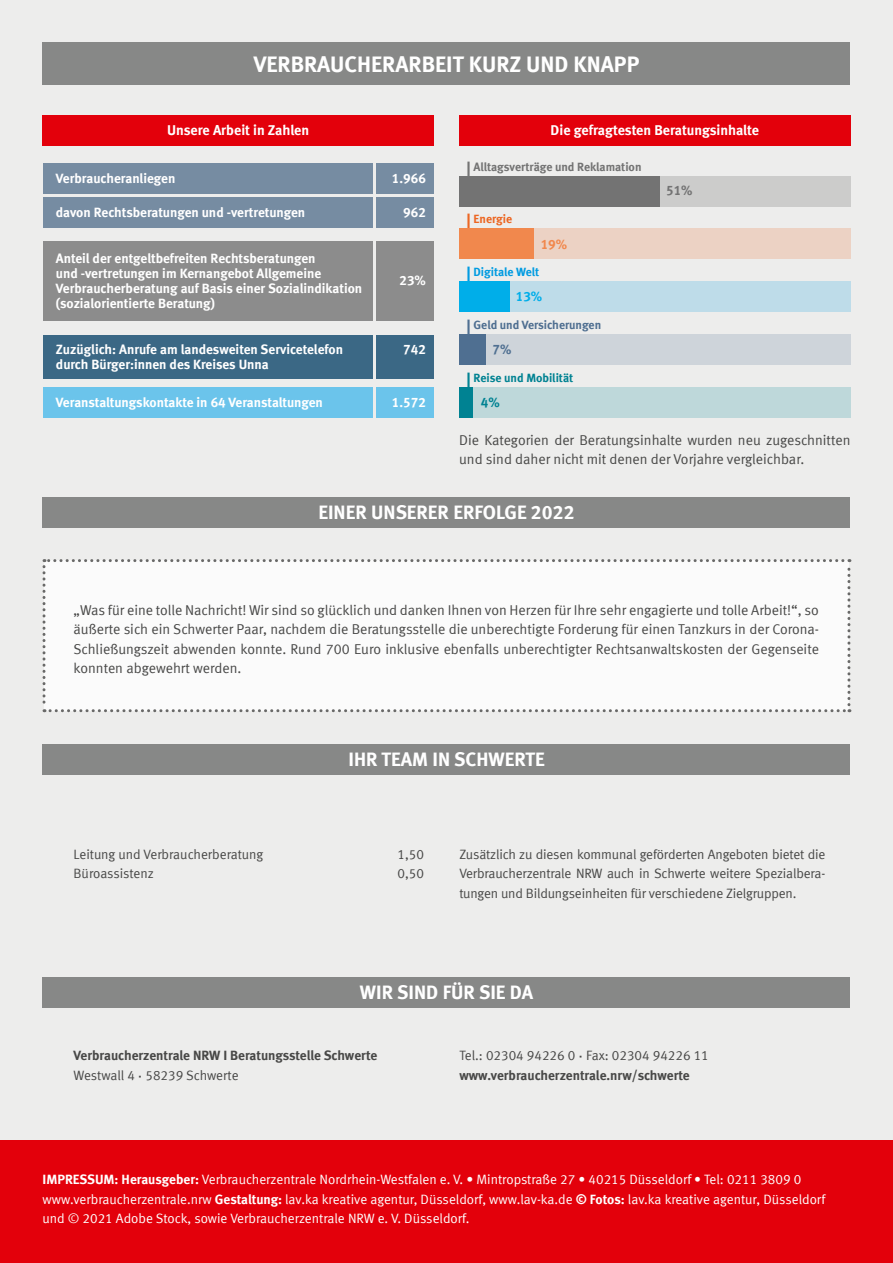
<style>
.page{position:relative;width:893px;height:1263px;background:#ededec}
.page>*{position:absolute;margin:0;border:0;box-sizing:border-box;transform-origin:0 0}
.t1{font:700 22.5px "VZ Meta LF";color:#fff}
.t2{font:700 19.5px "VZ Meta LF";color:#fff}
.t3{font:14.25px/19.5px "VZ Meta LF";color:#484847;text-align:justify}
.t4{font:700 14.25px "VZ Meta LF";color:#fff}
.t5{font:700 13.5px/15px "VZ Meta LF";color:#fff}
.t6{font:13.5px/19.5px "VZ Meta LF";color:#fff}
.t7{font:13.5px/19.5px "VZ Meta LF";letter-spacing:-.01em;color:#484847;text-align:justify}
.t8{font:700 13.5px/19.5px "VZ Meta LF";letter-spacing:-.005em;color:#484847}
.t9{font:700 13.5px "VZ Meta LF";color:#f1884d}
.t10{font:700 13.5px "VZ Meta LF";color:#737373}
.t11{font:700 13.5px "VZ Meta LF";color:#00aee9}
.t12{font:700 13.5px "VZ Meta LF";color:#4f6f91}
.t13{font:700 13.5px "VZ Meta LF";color:#008292}
.t14{font:700 12px "VZ Meta LF";color:#737373}
.t15{font:700 12px "VZ Meta LF";letter-spacing:-.005em;color:#4f6f91}
.t16{font:700 12px "VZ Meta LF";color:#008292}
.t17{font:700 12px "VZ Meta LF";color:#009be1}
.t18{font:700 12px "VZ Meta LF";color:#ec6622}
.s1{font-size:16.5px}
.s2{font-weight:400}
.s3{font-family:"Helvetica LT Std";font-stretch:condensed}
.s4{font-weight:700}
</style>
<div class="page">
<div style="left:0;top:1140px;width:893px;height:123px;background:#e3000b"></div>
<div style="left:43px;top:43px;width:807px;height:42px;background:#878887"></div>
<div style="left:43px;top:559px;width:807px;height:153px;background:#fbfbfb"></div>
<div style="left:43px;top:164px;width:329px;height:30px;background:#768ca2"></div>
<div style="left:43px;top:242px;width:329px;height:79px;background:#8c8c8c"></div>
<div style="left:43px;top:116px;width:391px;height:30px;background:#e3000b"></div>
<div style="left:43px;top:335px;width:329px;height:44px;background:#3b6885"></div>
<div style="left:43px;top:197px;width:329px;height:30px;background:#768ca2"></div>
<div style="left:43px;top:387px;width:329px;height:30px;background:#6bc4eb"></div>
<div style="left:376px;top:164px;width:58px;height:30px;background:#768ca2"></div>
<div style="left:43px;top:497px;width:807px;height:31px;background:#878887"></div>
<div style="left:376px;top:197px;width:58px;height:30px;background:#768ca2"></div>
<div style="left:376px;top:387px;width:58px;height:30px;background:#6bc4eb"></div>
<div style="left:376px;top:242px;width:58px;height:79px;background:#8c8c8c"></div>
<div style="left:376px;top:335px;width:58px;height:44px;background:#3b6885"></div>
<div style="left:43px;top:977px;width:807px;height:30px;background:#878887"></div>
<div style="left:43px;top:744px;width:807px;height:30px;background:#878887"></div>
<div style="left:459px;top:116px;width:391px;height:30px;background:#e3000b"></div>
<div style="left:459px;top:229px;width:391px;height:30px;background:#ecd2c4"></div>
<div style="left:459px;top:229px;width:75px;height:30px;background:#f1884d"></div>
<div style="left:459px;top:176px;width:391px;height:30px;background:#cccccb"></div>
<div style="left:459px;top:176px;width:201px;height:30px;background:#737373"></div>
<div style="left:459px;top:282px;width:391px;height:30px;background:#bedce9"></div>
<div style="left:459px;top:282px;width:51px;height:30px;background:#00aee9"></div>
<div style="left:459px;top:335px;width:391px;height:30px;background:#ced4da"></div>
<div style="left:459px;top:335px;width:27px;height:30px;background:#4f6f91"></div>
<div style="left:459px;top:387px;width:391px;height:30px;background:#bed8da"></div>
<div style="left:459px;top:387px;width:14px;height:30px;background:#008292"></div>
<h1 class="t1" style="left:254px;top:50px;width:387px">VERBRAUCHERARBEIT KURZ UND KNAPP</h1>
<p class="t4" style="left:167px;top:122px;width:144px">Unsere Arbeit in Zahlen</p>
<p class="t5" style="left:56px;top:171px;width:121px">Verbraucheranliegen</p>
<p class="t5" style="left:56px;top:204px;width:251px">davon Rechtsberatungen und -vertretungen</p>
<p class="t5" style="left:56px;top:251px;width:308px">Anteil der entgeltbefreiten Rechtsberatungen<br>und -vertretungen im Kernangebot Allgemeine Verbraucherberatung auf Basis einer Sozialindikation (sozialorientierte Beratung)</p>
<p class="t5" style="left:56px;top:342px;width:289px">Zuzüglich: Anrufe am landesweiten Servicetelefon durch Bürger:innen des Kreises Unna</p>
<p class="t5" style="left:56px;top:394px;width:268px">Veranstaltungskontakte in 64 Veranstaltungen</p>
<p class="t5" style="left:392px;top:171px;width:35px">1.966</p>
<p class="t5" style="left:403px;top:204px;width:24px">962</p>
<p class="t5" style="left:399px;top:272px;width:28px">23%</p>
<p class="t5" style="left:403px;top:342px;width:24px">742</p>
<p class="t5" style="left:392px;top:394px;width:35px">1.572</p>
<p class="t4" style="left:551px;top:122px;width:210px">Die gefragtesten Beratungsinhalte</p>
<p class="t14" style="left:466px;top:159px;width:177px"><span class="s1">|</span> Alltagsverträge und Reklamation</p>
<p class="t18" style="left:466px;top:212px;width:47px"><span class="s1">|</span> Energie</p>
<p class="t9" style="left:541px;top:236px;width:28px">19%</p>
<p class="t17" style="left:466px;top:265px;width:74px"><span class="s1">|</span> Digitale Welt</p>
<p class="t11" style="left:516px;top:288px;width:28px">13%</p>
<p class="t15" style="left:466px;top:318px;width:136px"><span class="s1">|</span> Geld und Versicherungen</p>
<p class="t12" style="left:493px;top:341px;width:20px">7%</p>
<p class="t16" style="left:466px;top:370px;width:108px"><span class="s1">|</span> Reise und Mobilität</p>
<p class="t13" style="left:481px;top:394px;width:20px">4%</p>
<p class="t10" style="left:666px;top:182px;width:28px">51%</p>
<p class="t3" style="left:459px;top:430px;width:393px">Die Kategorien der Beratungsinhalte wurden neu zugeschnitten und sind daher nicht mit denen der Vorjahre vergleichbar.</p>
<h2 class="t2" style="left:318px;top:501px;width:258px">EINER UNSERER ERFOLGE 2022</h2>
<p class="t3" style="left:74px;top:600px;width:747px">„Was für eine tolle Nachricht! Wir sind so glücklich und danken Ihnen von Herzen für Ihre sehr engagierte und tolle Arbeit!“, so äußerte sich ein Schwerter Paar, nachdem die Beratungsstelle die unberechtigte Forderung für einen Tanzkurs in der Corona-Schließungszeit abwenden konnte. Rund 700 Euro inklusive ebenfalls unberechtigter Rechtsanwaltskosten der Gegenseite konnten abgewehrt werden.</p>
<h2 class="t2" style="left:348px;top:747px;width:198px">IHR TEAM IN SCHWERTE</h2>
<p class="t7" style="left:74px;top:844px;width:191px">Leitung und Verbraucherberatung</p>
<p class="t7" style="left:398px;top:844px;width:28px">1,50</p>
<p class="t7" style="left:74px;top:864px;width:82px">Büroassistenz</p>
<p class="t7" style="left:398px;top:864px;width:28px">0,50</p>
<p class="t7" style="left:459px;top:844px;width:368px">Zusätzlich zu diesen kommunal geförderten Angeboten bietet die Verbraucherzentrale NRW auch in Schwerte weitere Spezialbera&shy;tungen und Bildungseinheiten für verschiedene Zielgruppen.</p>
<h2 class="t2" style="left:360px;top:980px;width:175px">WIR SIND FÜR SIE DA</h2>
<p class="t8" style="left:74px;top:1046px;width:305px">Verbraucherzentrale NRW I Beratungsstelle Schwerte<br><span class="s2">Westwall 4</span> <span class="s3">∙</span> <span class="s2">58239 Schwerte</span></p>
<p class="t8" style="left:459px;top:1046px;width:251px"><span class="s2">Tel.: 02304 94226 0</span> <span class="s3">∙</span> <span class="s2">Fax: 02304 94226 11 </span>www.verbraucherzentrale.nrw/schwerte</p>
<p class="t6" style="left:43px;top:1169px;width:784px"><span class="s4">IMPRESSUM: Herausgeber:</span> Verbraucherzentrale Nordrhein-Westfalen e. V. • Mintropstraße 27 • 40215 Düsseldorf • Tel: 0211 3809 0 www.verbraucherzentrale.nrw <span class="s4">Gestaltung:</span> lav.ka kreative agentur, Düsseldorf, www.lav-ka.de <span class="s4">© Fotos:</span> lav.ka kreative agentur, Düsseldorf und © 2021 Adobe Stock, sowie Verbraucherzentrale NRW e. V. Düsseldorf.</p>
</div>
